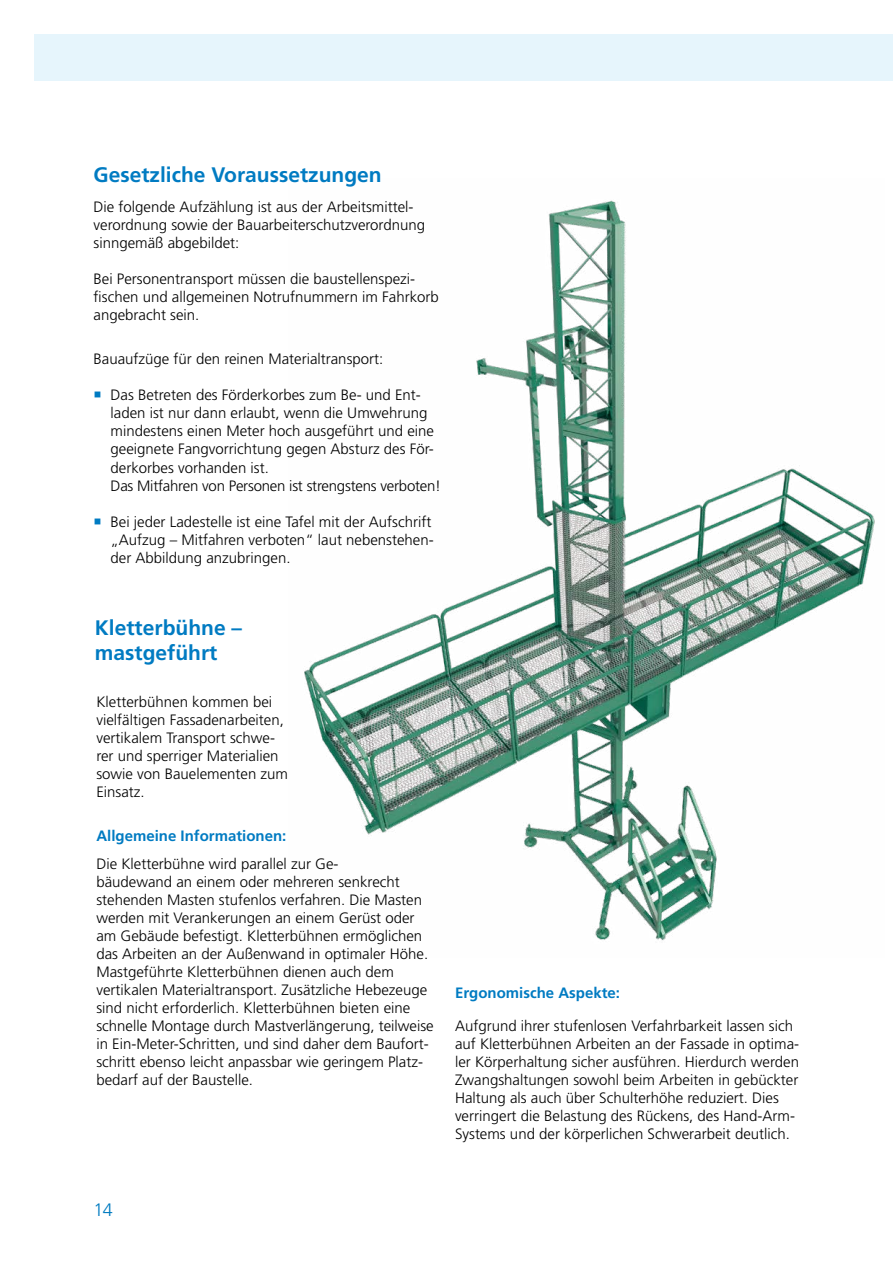
<style>
.page{position:relative;width:893px;height:1263px;background:#fff}
.page>*{position:absolute;margin:0;border:0;box-sizing:border-box;transform-origin:0 0}
.t1{font:700 21px/25.2px "Frutiger LT Std";color:#007bc2}
.t2{font:300 18px "Frutiger LT Std";color:#007bc0}
.t3{font:300 15px/18px "Frutiger LT Std";color:#000}
.t4{font:700 15px "Frutiger LT Std";color:#007bc2}
</style>
<div class="page">
<div style="left:34px;top:34px;width:859px;height:47px;background:#e6f5fc"></div>
<img style="left:304px;top:200px;width:571px;height:741px">
<h3 class="t1" style="left:94px;top:162px;width:290px">Gesetzliche Voraussetzungen</h3>
<p class="t3" style="left:94px;top:198px;width:333px">Die folgende Aufzählung ist aus der Arbeitsmittel&shy;verordnung sowie der Bauarbeiterschutzverordnung sinngemäß abgebildet:</p>
<p class="t3" style="left:94px;top:270px;width:347px">Bei Personentransport müssen die baustellenspezi&shy;fischen und allgemeinen Notrufnummern im Fahrkorb angebracht sein.</p>
<p class="t3" style="left:94px;top:350px;width:291px">Bauaufzüge für den reinen Materialtransport:</p>
<p class="t3" style="left:111px;top:386px;width:332px">Das Betreten des Förderkorbes zum Be- und Ent&shy;laden ist nur dann erlaubt, wenn die Umwehrung mindestens einen Meter hoch ausgeführt und eine geeignete Fangvorrichtung gegen Absturz des För&shy;derkorbes vorhanden ist.<br>Das Mitfahren von Personen ist strengstens verboten!</p>
<p class="t3" style="left:111px;top:512px;width:325px">Bei jeder Ladestelle ist eine Tafel mit der Aufschrift „Aufzug – Mitfahren verboten“ laut nebenstehen&shy;der Abbildung anzubringen.</p>
<h3 class="t1" style="left:95px;top:615px;width:149px">Kletterbühne – mastgeführt</h3>
<p class="t3" style="left:96px;top:692px;width:193px">Kletterbühnen kommen bei vielfältigen Fassadenarbeiten, vertikalem Transport schwe&shy;rer und sperriger Materialien sowie von Bauelementen zum<br>Einsatz.</p>
<p class="t4" style="left:96px;top:827px;width:192px">Allgemeine Informationen:</p>
<p class="t3" style="left:96px;top:854px;width:339px">Die Kletterbühne wird parallel zur Ge-<br>bäudewand an einem oder mehreren senkrecht stehenden Masten stufenlos verfahren. Die Masten werden mit Verankerungen an einem Gerüst oder am Gebäude befestigt. Kletterbühnen ermöglichen das Arbeiten an der Außenwand in optimaler Höhe.<br>Mastgeführte Kletterbühnen dienen auch dem vertikalen Materialtransport. Zusätzliche Hebezeuge sind nicht erforderlich. Kletterbühnen bieten eine schnelle Montage durch Mastverlängerung, teilweise in Ein-Meter-Schritten, und sind daher dem Baufort&shy;schritt ebenso leicht anpassbar wie geringem Platz&shy;bedarf auf der Baustelle.</p>
<p class="t4" style="left:455px;top:984px;width:167px">Ergonomische Aspekte:</p>
<p class="t3" style="left:455px;top:1016px;width:346px">Aufgrund ihrer stufenlosen Verfahrbarkeit lassen sich auf Kletterbühnen Arbeiten an der Fassade in optima&shy;ler Körperhaltung sicher ausführen. Hierdurch werden Zwangshaltungen sowohl beim Arbeiten in gebückter Haltung als auch über Schulterhöhe reduziert. Dies verringert die Belastung des Rückens, des Hand-Arm-Systems und der körperlichen Schwerarbeit deutlich.</p>
<p class="t2" style="left:94px;top:1200px;width:21px">14</p>
</div>
